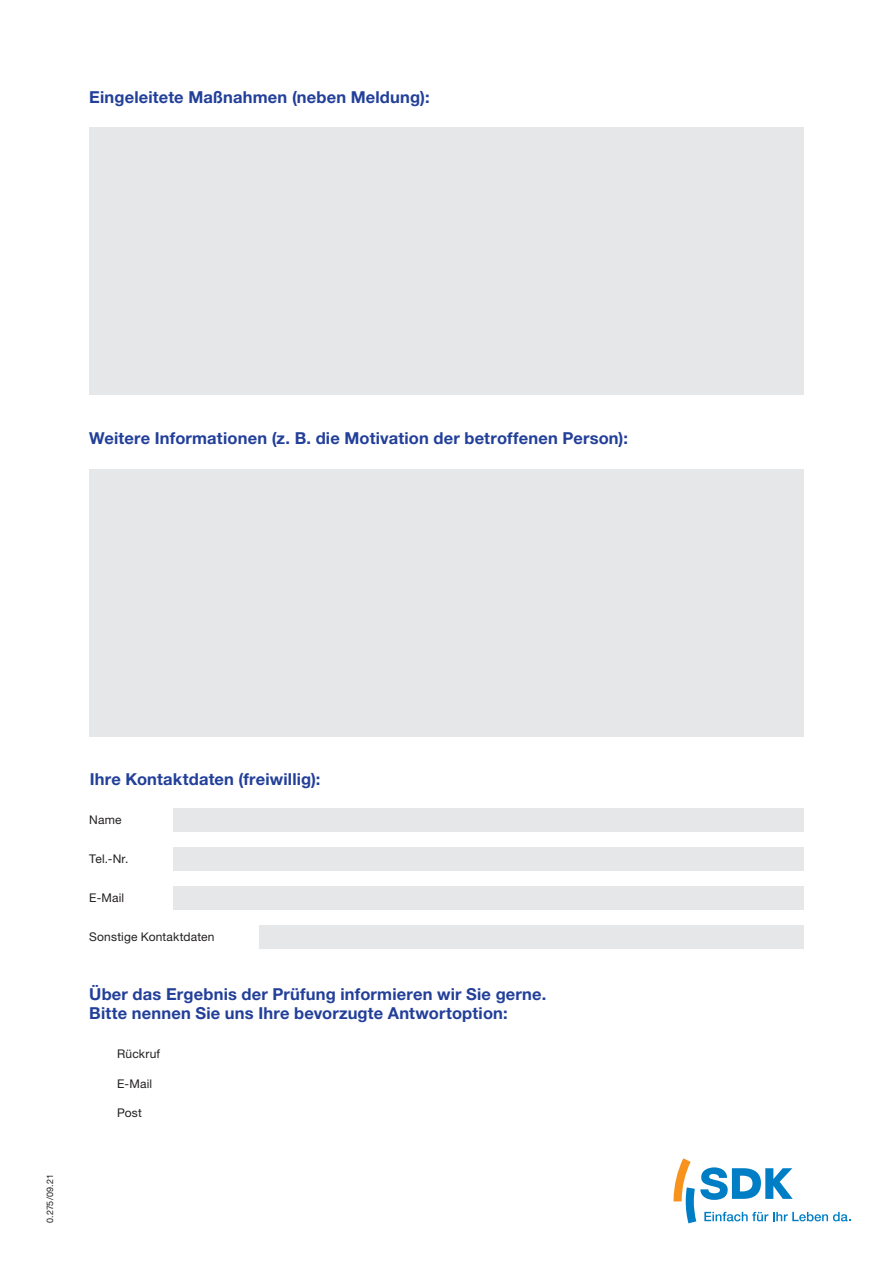
<style>
.page{position:relative;width:893px;height:1263px;background:#fff}
.page>*{position:absolute;margin:0;border:0;box-sizing:border-box;transform-origin:0 0}
.t1{font:700 16.5px/19.5px "Helvetica Neue LT Std";letter-spacing:.01em;color:#223f99}
.t2{font:12px "Helvetica Neue LT Std";letter-spacing:.015em;color:#231f20}
.t3{font:9px "Helvetica Neue LT Std";letter-spacing:-.005em;color:#231f20}
</style>
<div class="page">
<div style="left:89px;top:128px;width:715px;height:267px;background:#e6e7e9"></div>
<div style="left:89px;top:469px;width:715px;height:268px;background:#e6e7e9"></div>
<svg style="left:673px;top:1158px;width:177px;height:65px"></svg>
<div style="left:259px;top:925px;width:545px;height:24px;background:#e6e7e9"></div>
<div style="left:173px;top:886px;width:631px;height:24px;background:#e6e7e9"></div>
<div style="left:173px;top:847px;width:631px;height:24px;background:#e6e7e9"></div>
<div style="left:173px;top:808px;width:631px;height:24px;background:#e6e7e9"></div>
<p class="t1" style="left:89px;top:87px;width:342px">Eingeleitete Maßnahmen (neben Meldung):</p>
<p class="t1" style="left:89px;top:428px;width:540px">Weitere Informationen (z. B. die Motivation der betroffenen Person):</p>
<p class="t3" style="left:45px;top:1223px;width:51px;rotate:-90deg">0.275/09.21</p>
<p class="t1" style="left:90px;top:769px;width:232px">Ihre Kontaktdaten (freiwillig):</p>
<p class="t2" style="left:89px;top:813px;width:34px">Name</p>
<p class="t2" style="left:89px;top:852px;width:41px">Tel.-Nr.</p>
<p class="t2" style="left:89px;top:891px;width:36px">E-Mail</p>
<p class="t2" style="left:89px;top:930px;width:127px">Sonstige Kontaktdaten</p>
<p class="t1" style="left:89px;top:984px;width:458px">Über das Ergebnis der Prüfung informieren wir Sie gerne.<br>Bitte nennen Sie uns Ihre bevorzugte Antwortoption:</p>
<p class="t2" style="left:117px;top:1047px;width:44px">Rückruf</p>
<p class="t2" style="left:117px;top:1076px;width:36px">E-Mail</p>
<p class="t2" style="left:117px;top:1105px;width:26px">Post</p>
</div>
